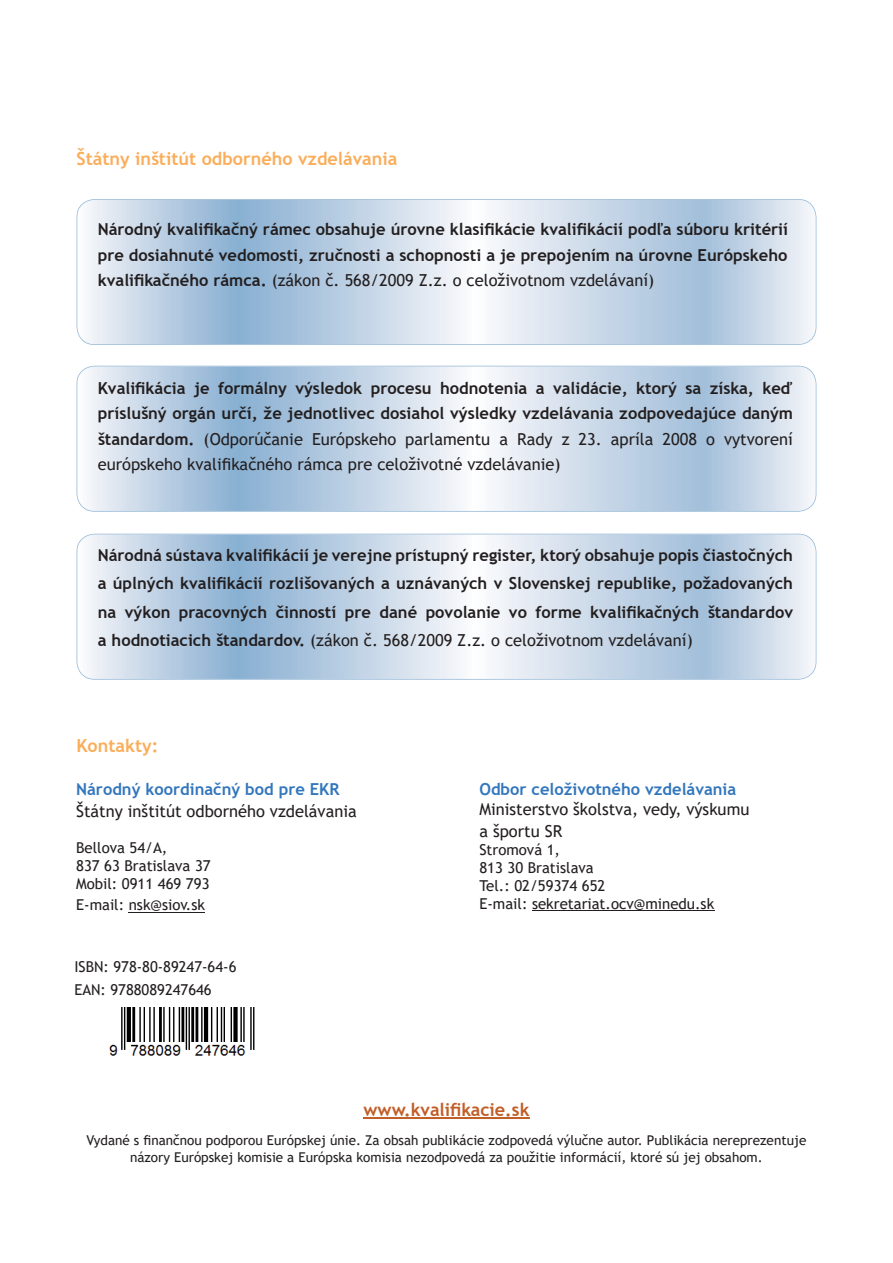
<style>
.page{position:relative;width:893px;height:1263px;background:#fff}
.page>*{position:absolute;margin:0;border:0;box-sizing:border-box;transform-origin:0 0}
.t1{font:700 18px "Trebuchet MS";color:#faad5a}
.t2{font:700 18px "Trebuchet MS";color:#c25e28}
.t3{font:700 16.5px/25.5px "Trebuchet MS";color:#231f20;text-align:justify}
.t4{font:16.5px/21.6px "Trebuchet MS";color:#231f20}
.t5{font:700 16.5px "Trebuchet MS";color:#3276bc}
.t6{font:15px/18px "Trebuchet MS";color:#231f20}
.t7{font:13.5px/16.2px "Trebuchet MS";color:#231f20;text-align:center}
.s1{font-weight:400}
</style>
<div class="page">
<svg style="left:77px;top:199px;width:739px;height:146px"></svg>
<svg style="left:77px;top:366px;width:739px;height:146px"></svg>
<svg style="left:77px;top:534px;width:739px;height:146px"></svg>
<hr style="left:363px;top:1117px;width:166px;height:2px;background:#c25e28">
<hr style="left:532px;top:910px;width:182px;height:1px;background:#231f20">
<hr style="left:129px;top:912px;width:76px;height:1px;background:#231f20">
<img style="left:109px;top:1007px;width:146px;height:49px">
<p class="t1" style="left:77px;top:148px;width:322px">Štátny inštitút odborného vzdelávania</p>
<p class="t3" style="left:98px;top:217px;width:692px">Národný kvalifikačný rámec obsahuje úrovne klasifikácie kvalifikácií podľa súboru kritérií pre dosiahnuté vedomosti, zručnosti a schopnosti a je prepojením na úrovne Európskeho kvalifikačného rámca. <span class="s1">(zákon č. 568/2009 Z.z. o celoživotnom vzdelávaní)</span></p>
<p class="t3" style="left:98px;top:375px;width:697px">Kvalifikácia je formálny výsledok procesu hodnotenia a validácie, ktorý sa získa, keď príslušný orgán určí, že jednotlivec dosiahol výsledky vzdelávania zodpovedajúce daným štandardom. <span class="s1">(Odporúčanie Európskeho parlamentu a Rady z 23. apríla 2008 o vytvorení európskeho kvalifikačného rámca pre celoživotné vzdelávanie)</span></p>
<p class="t3" style="left:98px;top:541px;width:697px;line-height:28.5px">Národná sústava kvalifikácií je verejne prístupný register, ktorý obsahuje popis čiastočných a úplných kvalifikácií rozlišovaných a uznávaných v Slovenskej republike, požadovaných na výkon pracovných činností pre dané povolanie vo forme kvalifikačných štandardov a hodnotiacich štandardov. <span class="s1">(zákon č. 568/2009 Z.z. o celoživotnom vzdelávaní)</span></p>
<p class="t1" style="left:77px;top:735px;width:83px">Kontakty:</p>
<p class="t5" style="left:76px;top:780px;width:265px">Národný koordinačný bod pre EKR</p>
<p class="t4" style="left:76px;top:800px;width:282px">Štátny inštitút odborného vzdelávania</p>
<p class="t6" style="left:76px;top:838px;width:136px">Bellova 54/A,<br>837 63 Bratislava 37<br>Mobil: 0911 469 793</p>
<p class="t6" style="left:76px;top:896px;width:130px">E-mail: nsk@siov.sk</p>
<p class="t6" style="left:74px;top:955px;width:164px;line-height:22.5px">ISBN: 978-80-89247-64-6<br>EAN: 9788089247646</p>
<p class="t5" style="left:479px;top:780px;width:258px">Odbor celoživotného vzdelávania</p>
<p class="t4" style="left:479px;top:798px;width:271px">Ministerstvo školstva, vedy, výskumu a športu SR</p>
<p class="t6" style="left:479px;top:840px;width:236px">Stromová 1,<br>813 30 Bratislava<br>Tel.: 02/59374 652<br>E-mail: sekretariat.ocv@minedu.sk</p>
<p class="t2" style="left:363px;top:1099px;width:168px">www.kvalifikacie.sk</p>
<p class="t7" style="left:86px;top:1132px;width:721px">Vydané s finančnou podporou Európskej únie. Za obsah publikácie zodpovedá výlučne autor. Publikácia nereprezentuje názory Európskej komisie a Európska komisia nezodpovedá za použitie informácií, ktoré sú jej obsahom.</p>
</div>
